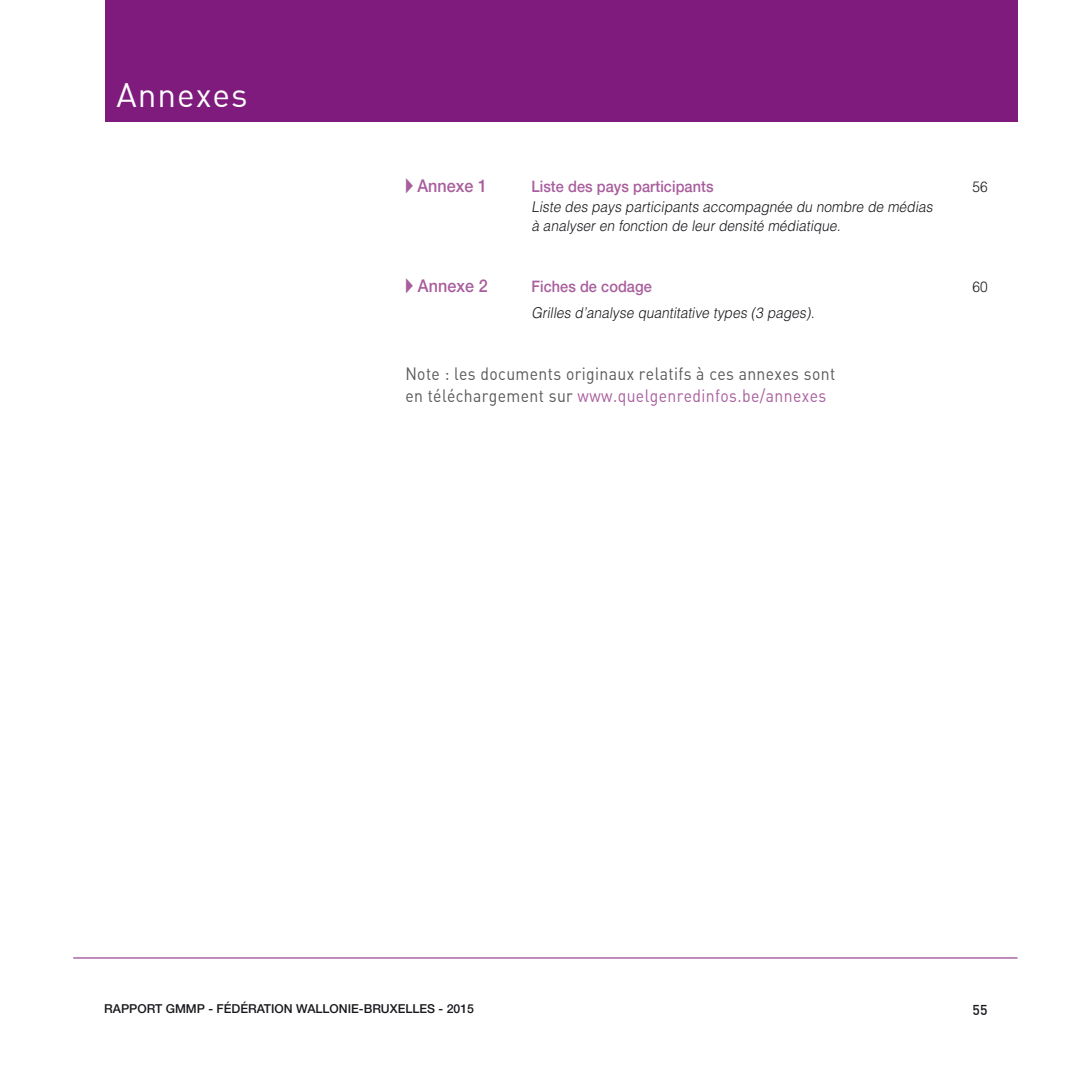
<style>
.page{position:relative;width:1092px;height:1092px;background:#fff}
.page>*{position:absolute;margin:0;border:0;box-sizing:border-box;transform-origin:0 0}
.t1{font:33.25px "DIN Alternate";letter-spacing:.03em;color:#fff}
.t2{font:17.5px "DIN Alternate";letter-spacing:.025em;color:#58585a;scale:.9 1}
.t3{font:17.5px "DIN Alternate";letter-spacing:.025em;color:#a85d9d;scale:.9 1}
.t4{font:500 17.5px "Helvetica Neue LT";letter-spacing:.005em;color:#a85d9d;scale:.92 1}
.t5{font:500 15.75px "Helvetica Neue LT";letter-spacing:.005em;color:#a85d9d;scale:.92 1}
.t6{font:italic 300 14.88px "Helvetica LT Std";color:#1a171c;scale:.92 1}
.t7{font:300 14.88px "Helvetica LT Std";color:#1a171c;scale:.92 1}
.t8{font:500 14px "DIN";color:#1a171c}
.t9{font:500 12.25px "Helvetica Neue LT";color:#1a171c}
.s1{font-family:"European Pi Three";font-weight:400}
.s2{color:#58585a}
</style>
<div class="page">
<hr style="left:73px;top:957px;width:944px;height:1px;background:#7e1b7d">
<div style="left:105px;top:0;width:912px;height:122px;background:#7e1b7d"></div>
<p class="t1" style="left:116px;top:74px;width:133px">Annexes</p>
<p class="t4" style="left:405px;top:175px;width:90px"><span class="s1">A</span> Annexe 1</p>
<p class="t5" style="left:531px;top:177px;width:199px">Liste des pays participants</p>
<p class="t7" style="left:972px;top:178px;width:18px">56</p>
<p class="t6" style="left:531px;top:197px;width:440px">Liste des pays participants accompagnée du nombre de médias</p>
<p class="t6" style="left:531px;top:216px;width:341px">à analyser en fonction de leur densité médiatique.</p>
<p class="t4" style="left:405px;top:275px;width:91px"><span class="s1">A</span> Annexe 2</p>
<p class="t5" style="left:531px;top:277px;width:132px">Fiches de codage</p>
<p class="t7" style="left:972px;top:277px;width:18px">60</p>
<p class="t6" style="left:531px;top:304px;width:312px">Grilles d’analyse quantitative types (3 pages).</p>
<p class="t2" style="left:405px;top:362px;width:479px">Note : les documents originaux relatifs à ces annexes sont</p>
<p class="t3" style="left:405px;top:385px;width:469px"><span class="s2">en téléchargement sur</span> www.quelgenredinfos.be/annexes</p>
<p class="t9" style="left:104px;top:1001px;width:371px">RAPPORT GMMP - FÉDÉRATION WALLONIE-BRUXELLES - 2015</p>
<p class="t8" style="left:972px;top:1000px;width:17px">55</p>
</div>
